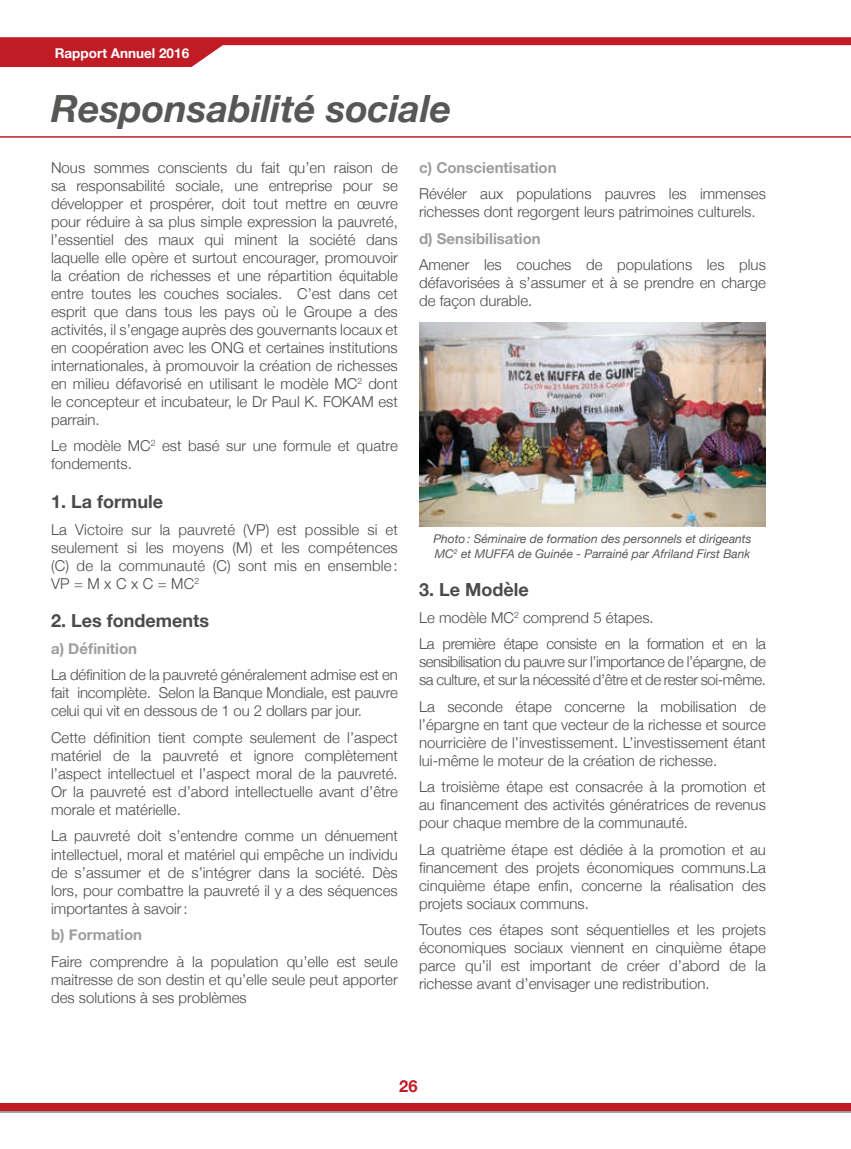
<style>
.page{position:relative;width:851px;height:1149px;background:#fff}
.page>*{position:absolute;margin:0;border:0;box-sizing:border-box;transform-origin:0 0}
.t1{font:italic 700 37.5px "Helvetica Neue";color:#575756}
.t2{font:700 18px "Helvetica Neue";color:#4b4b4a}
.t3{font:700 16.5px "Helvetica Neue";color:#c11c26}
.t4{font:300 15px/18px "Helvetica Neue";color:#4b4b4a;text-align:justify}
.t5{font:300 15px/26.5px "Helvetica Neue";letter-spacing:-.03em;color:#4b4b4a}
.t6{font:700 15px "Helvetica Neue";color:#9d9d9d}
.t7{font:700 13.5px "Helvetica Neue";color:#fff}
.t8{font:italic 12px/15px "Helvetica Neue";color:#575756}
</style>
<div class="page">
<svg style="left:0;top:37px;width:850px;height:30px"></svg>
<hr style="left:0;top:1110px;width:850px;height:2px;background:#9d9d9d">
<div style="left:0;top:1102px;width:850px;height:8px;background:#c11c26"></div>
<hr style="left:0;top:136px;width:850px;height:2px;background:#c11c26">
<img style="left:419px;top:323px;width:346px;height:204px">
<p class="t7" style="left:55px;top:43px;width:136px">Rapport Annuel 2016</p>
<h1 class="t1" style="left:51px;top:79px;width:402px">Responsabilité sociale</h1>
<p class="t4" style="left:51px;top:157px;width:348px">Nous sommes conscients du fait qu’en raison de sa responsabilité sociale, une entreprise pour se développer et prospérer, doit tout mettre en œuvre pour réduire à sa plus simple expression la pauvreté, l’essentiel des maux qui minent la société dans laquelle elle opère et surtout encourager, promouvoir la création de richesses et une répartition équitable entre toutes les couches sociales. C’est dans cet esprit que dans tous les pays où le Groupe a des activités, il s’engage auprès des gouvernants locaux et en coopération avec les ONG et certaines institutions internationales, à promouvoir la création de richesses en milieu défavorisé en utilisant le modèle MC<sup>2</sup> dont le concepteur et incubateur, le Dr Paul K. FOKAM est parrain.</p>
<p class="t4" style="left:51px;top:436px;width:348px">Le modèle MC<sup>2</sup> est basé sur une formule et quatre fondements.</p>
<p class="t2" style="left:51px;top:487px;width:113px">1. La formule</p>
<p class="t4" style="left:51px;top:519px;width:348px">La Victoire sur la pauvreté (VP) est possible si et seulement si les moyens (M) et les compétences (C) de la communauté (C) sont mis en ensemble :<br>VP = M x C x C = MC<sup>2</sup></p>
<p class="t2" style="left:51px;top:606px;width:160px">2. Les fondements</p>
<p class="t6" style="left:51px;top:636px;width:88px">a) Définition</p>
<p class="t4" style="left:51px;top:664px;width:348px">La définition de la pauvreté généralement admise est en fait incomplète. Selon la Banque Mondiale, est pauvre celui qui vit en dessous de 1 ou 2 dollars par jour.</p>
<p class="t4" style="left:51px;top:727px;width:348px">Cette définition tient compte seulement de l’aspect matériel de la pauvreté et ignore complètement l’aspect intellectuel et l’aspect moral de la pauvreté.<br>Or la pauvreté est d’abord intellectuelle avant d’être morale et matérielle.</p>
<p class="t4" style="left:51px;top:825px;width:348px">La pauvreté doit s’entendre comme un dénuement intellectuel, moral et matériel qui empêche un individu de s’assumer et de s’intégrer dans la société. Dès lors, pour combattre la pauvreté il y a des séquences importantes à savoir:</p>
<p class="t6" style="left:51px;top:922px;width:93px">b) Formation</p>
<p class="t4" style="left:51px;top:950px;width:348px">Faire comprendre à la population qu’elle est seule maitresse de son destin et qu’elle seule peut apporter des solutions à ses problèmes</p>
<p class="t6" style="left:419px;top:156px;width:139px">c) Conscientisation</p>
<p class="t4" style="left:419px;top:184px;width:348px">Révéler aux populations pauvres les immenses richesses dont regorgent leurs patrimoines culturels.</p>
<p class="t6" style="left:419px;top:227px;width:123px">d) Sensibilisation</p>
<p class="t4" style="left:419px;top:255px;width:348px">Amener les couches de populations les plus défavorisées à s’assumer et à se prendre en charge de façon durable.</p>
<p class="t8" style="left:433px;top:532px;width:319px">Photo: Séminaire de formation des personnels et dirigeants<br>MC<sup>2</sup> et MUFFA de Guinée - Parrainé par Afriland First Bank</p>
<p class="t2" style="left:419px;top:575px;width:111px">3. Le Modèle</p>
<p class="t5" style="left:419px;top:602px;width:348px">Le modèle MC<sup>2</sup> comprend 5 étapes.<br>La première étape consiste en la formation et en la</p>
<p class="t5" style="left:419px;top:651px;width:348px;line-height:18px">sensibilisation du pauvre sur l’importance de l’épargne, de sa culture, et sur la nécessité d’être et de rester soi-même.</p>
<p class="t4" style="left:419px;top:696px;width:348px">La seconde étape concerne la mobilisation de l’épargne en tant que vecteur de la richesse et source nourricière de l’investissement. L’investissement étant lui-même le moteur de la création de richesse.</p>
<p class="t4" style="left:419px;top:776px;width:348px">La troisième étape est consacrée à la promotion et au financement des activités génératrices de revenus pour chaque membre de la communauté.</p>
<p class="t4" style="left:419px;top:839px;width:348px">La quatrième étape est dédiée à la promotion et au financement des projets économiques communs.La cinquième étape enfin, concerne la réalisation des projets sociaux communs.</p>
<p class="t4" style="left:419px;top:919px;width:348px">Toutes ces étapes sont séquentielles et les projets économiques sociaux viennent en cinquième étape parce qu’il est important de créer d’abord de la richesse avant d’envisager une redistribution.</p>
<p class="t3" style="left:399px;top:1072px;width:20px">26</p>
</div>
